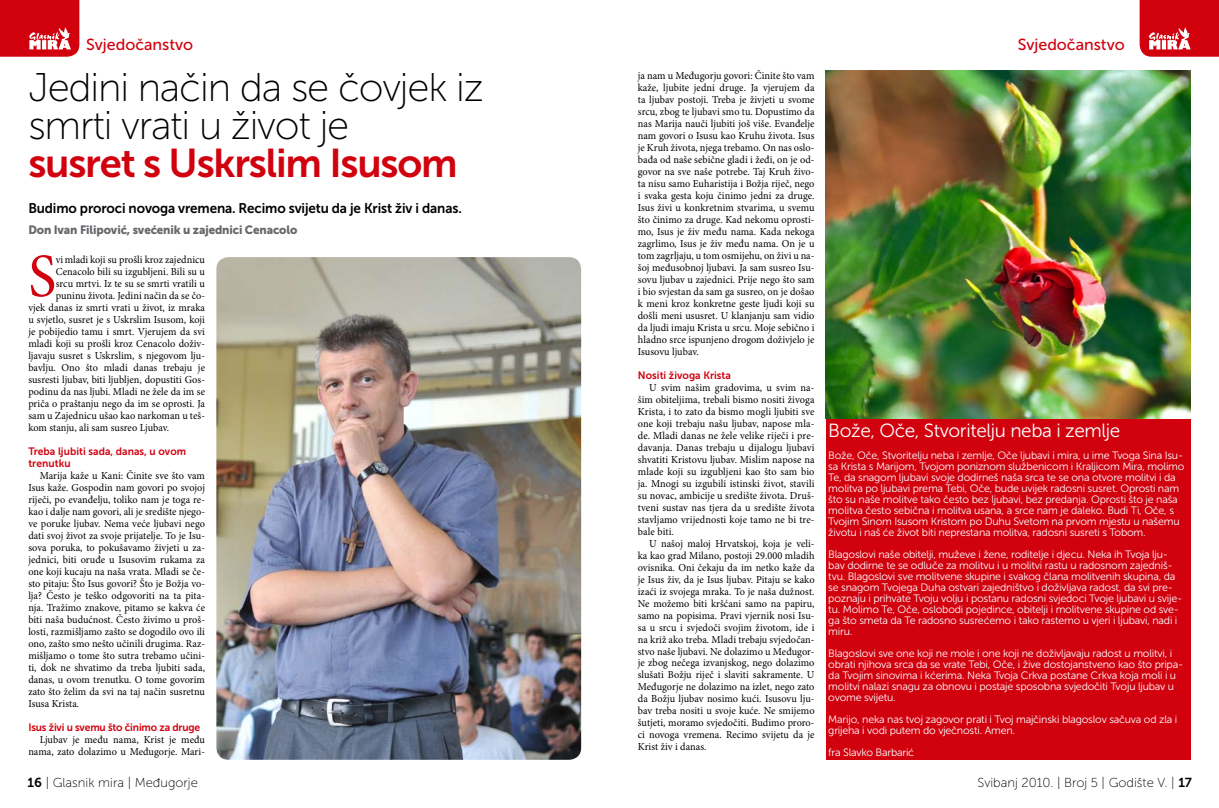
<style>
.page{position:relative;width:1219px;height:808px;background:#fff}
.page>*{position:absolute;margin:0;border:0;box-sizing:border-box;transform-origin:0 0}
.t1{font:61.5px "Minion Pro";color:#d1010e;scale:.96 1}
.t2{font:40px/38px "Museo Sans 100";letter-spacing:-.03em;color:#000}
.t3{font:40px "Museo Sans 700";letter-spacing:-.03em;color:#d1010e}
.t4{font:19px "Museo Sans 300";letter-spacing:-.02em;color:#fff}
.t5{font:16px "Museo Sans 500";color:#d1010e}
.t6{font:14px "Museo Sans 700";letter-spacing:-.01em;color:#000;scale:.96 1}
.t7{font:13px "Museo Sans 100";color:#000}
.t8{font:12px "Museo Sans 900";letter-spacing:-.01em;color:#68676c;scale:.96 1}
.t9{font:10.7px/12px "Minion Pro";letter-spacing:.005em;color:#000;text-align:justify;scale:.96 1}
.t10{font:10.7px/11px "Museo Sans 300";letter-spacing:-.02em;color:#fff}
.t11{font:10.7px/12px "Museo Sans 700";letter-spacing:.005em;color:#d1010e;scale:.96 1}
.t12{font:10.7px "Museo Sans 700";letter-spacing:-.015em;color:#d1010e;scale:.96 1}
.s1{font-family:"Museo Sans 700"}
</style>
<div class="page">
<div style="left:826px;top:418px;width:365px;height:342px;background:#d1010e"></div>
<img style="left:826px;top:71px;width:365px;height:347px">
<img style="left:216px;top:257px;width:365px;height:503px">
<svg style="left:0;top:0;width:79px;height:57px;background:#d51c28"></svg>
<svg style="left:1140px;top:0;width:79px;height:57px;background:#d51c28"></svg>
<h3 class="t5" style="left:86px;top:35px;width:108px">Svjedočanstvo</h3>
<h3 class="t5" style="left:1018px;top:35px;width:108px">Svjedočanstvo</h3>
<h2 class="t2" style="left:28px;top:69px;width:457px">Jedini način da se čovjek iz smrti vrati u život je</h2>
<h2 class="t3" style="left:28px;top:141px;width:431px">susret s Uskrslim Isusom</h2>
<h3 class="t6" style="left:28px;top:201px;width:453px">Budimo proroci novoga vremena. Recimo svijetu da je Krist živ i danas.</h3>
<p class="t8" style="left:28px;top:223px;width:282px">Don Ivan Filipović, svećenik u zajednici Cenacolo</p>
<h1 class="t1" style="left:28px;top:235px;width:31px">S</h1>
<p class="t9" style="left:56px;top:254px;width:157px">vi mladi koji su prošli kroz zajednicu</p>
<p class="t9" style="left:56px;top:266px;width:157px">Cenacolo bili su izgubljeni. Bili su u</p>
<p class="t9" style="left:56px;top:278px;width:157px">srcu mrtvi. Iz te su se smrti vratili u</p>
<p class="t9" style="left:56px;top:290px;width:157px">puninu života. Jedini način da se čo-</p>
<p class="t9" style="left:28px;top:302px;width:186px">vjek danas iz smrti vrati u život, iz mraka</p>
<p class="t9" style="left:28px;top:314px;width:186px">u svjetlo, susret je s Uskrslim Isusom, koji</p>
<p class="t9" style="left:28px;top:325px;width:186px">je pobijedio tamu i smrt. Vjerujem da svi</p>
<p class="t9" style="left:28px;top:337px;width:186px">mladi koji su prošli kroz Cenacolo doživ-</p>
<p class="t9" style="left:28px;top:349px;width:186px">ljavaju susret s Uskrslim, s njegovom lju-</p>
<p class="t9" style="left:28px;top:361px;width:186px">bavlju. Ono što mladi danas trebaju je</p>
<p class="t9" style="left:28px;top:373px;width:186px">susresti ljubav, biti ljubljen, dopustiti Gos-</p>
<p class="t9" style="left:28px;top:385px;width:186px">podinu da nas ljubi. Mladi ne žele da im se</p>
<p class="t9" style="left:28px;top:397px;width:186px">priča o praštanju nego da im se oprosti. Ja</p>
<p class="t9" style="left:28px;top:409px;width:186px">sam u Zajednicu ušao kao narkoman u teš-</p>
<p class="t9" style="left:28px;top:421px;width:148px">kom stanju, ali sam susreo Ljubav.</p>
<p class="t11" style="left:28px;top:445px;width:166px">Treba ljubiti sada, danas, u ovom trenutku</p>
<p class="t9" style="left:28px;top:469px;width:186px;text-indent:11px">Marija kaže u Kani: Činite sve što vam Isus kaže. Gospodin nam govori po svojoj riječi, po evanđelju, toliko nam je toga re&shy;kao i dalje nam govori, ali je središte njego&shy;ve poruke ljubav. Nema veće ljubavi nego dati svoj život za svoje prijatelje. To je Isu&shy;sova poruka, to pokušavamo živjeti u za&shy;jednici, biti oruđe u Isusovim rukama za one koji kucaju na naša vrata. Mladi se če&shy;sto pitaju: Što Isus govori? Što je Božja vo&shy;lja? Često je teško odgovoriti na ta pita&shy;nja. Tražimo znakove, pitamo se kakva će biti naša budućnost. Često živimo u proš&shy;losti, razmišljamo zašto se dogodilo ovo ili ono, zašto smo nešto učinili drugima. Raz&shy;mišljamo o tome što sutra trebamo učini&shy;ti, dok ne shvatimo da treba ljubiti sada, danas, u ovom trenutku. O tome govorim zato što želim da svi na taj način susretnu Isusa Krista.</p>
<p class="t12" style="left:28px;top:721px;width:181px">Isus živi u svemu što činimo za druge</p>
<p class="t9" style="left:28px;top:733px;width:186px;text-align:right">Ljubav je među nama, Krist je među nama, zato dolazimo u Međugorje. Mari-</p>
<p class="t9" style="left:638px;top:69px;width:186px">ja nam u Međugorju govori: Činite što vam kaže, ljubite jedni druge. Ja vjerujem da ta ljubav postoji. Treba je živjeti u svome srcu, zbog te ljubavi smo tu. Dopustimo da nas Marija nauči ljubiti još više. Evanđelje nam govori o Isusu kao Kruhu života. Isus je Kruh života, njega trebamo. On nas oslo&shy;bađa od naše sebične gladi i žeđi, on je od&shy;govor na sve naše potrebe. Taj Kruh živo&shy;ta nisu samo Euharistija i Božja riječ, nego i svaka gesta koju činimo jedni za druge.<br>Isus živi u konkretnim stvarima, u svemu što činimo za druge. Kad nekomu oprosti&shy;mo, Isus je živ među nama. Kada nekoga zagrlimo, Isus je živ među nama. On je u tom zagrljaju, u tom osmijehu, on živi u na&shy;šoj međusobnoj ljubavi. Ja sam susreo Isu&shy;sovu ljubav u zajednici. Prije nego što sam i bio svjestan da sam ga susreo, on je došao k meni kroz konkretne geste ljudi koji su došli meni ususret. U klanjanju sam vidio da ljudi imaju Krista u srcu. Moje sebično i hladno srce ispunjeno drogom doživjelo je Isusovu ljubav.</p>
<p class="t11" style="left:638px;top:369px;width:99px">Nositi živoga Krista</p>
<p class="t9" style="left:638px;top:381px;width:186px;text-indent:11px">U svim našim gradovima, u svim na&shy;šim obiteljima, trebali bismo nositi živoga Krista, i to zato da bismo mogli ljubiti sve one koji trebaju našu ljubav, napose mla&shy;de. Mladi danas ne žele velike riječi i pre&shy;davanja. Danas trebaju u dijalogu ljubavi shvatiti Kristovu ljubav. Mislim napose na mlade koji su izgubljeni kao što sam bio ja. Mnogi su izgubili istinski život, stavili su novac, ambicije u središte života. Druš&shy;tveni sustav nas tjera da u središte života stavljamo vrijednosti koje tamo ne bi tre&shy;bale biti.</p>
<p class="t9" style="left:638px;top:537px;width:186px;text-indent:11px">U našoj maloj Hrvatskoj, koja je veli&shy;ka kao grad Milano, postoji 29.000 mladih ovisnika. Oni čekaju da im netko kaže da je Isus živ, da je Isus ljubav. Pitaju se kako izaći iz svojega mraka. To je naša dužnost.<br>Ne možemo biti kršćani samo na papiru, samo na popisima. Pravi vjernik nosi Isu&shy;sa u srcu i svjedoči svojim životom, ide i na križ ako treba. Mladi trebaju svjedočan&shy;stvo naše ljubavi. Ne dolazimo u Međugor&shy;je zbog nečega izvanjskog, nego dolazimo slušati Božju riječ i slaviti sakramente. U Međugorje ne dolazimo na izlet, nego zato da Božju ljubav nosimo kući. Isusovu lju&shy;bav treba nositi u svoje kuće. Ne smijemo šutjeti, moramo svjedočiti. Budimo proro&shy;ci novoga vremena. Recimo svijetu da je Krist živ i danas.</p>
<h3 class="t4" style="left:828px;top:420px;width:294px">Bože, Oče, Stvoritelju neba i zemlje</h3>
<p class="t10" style="left:828px;top:449px;width:358px">Bože, Oče, Stvoritelju neba i zemlje, Oče ljubavi i mira, u ime Tvoga Sina Isu&shy;sa Krista s Marijom, Tvojom poniznom službenicom i Kraljicom Mira, molimo Te, da snagom ljubavi svoje dodirneš naša srca te se ona otvore molitvi i da molitva po ljubavi prema Tebi, Oče, bude uvijek radosni susret. Oprosti nam što su naše molitve tako često bez ljubavi, bez predanja. Oprosti što je naša molitva često sebična i molitva usana, a srce nam je daleko. Budi Ti, Oče, s Tvojim Sinom Isusom Kristom po Duhu Svetom na prvom mjestu u našemu životu i naš će život biti neprestana molitva, radosni susreti s Tobom.</p>
<p class="t10" style="left:828px;top:548px;width:356px">Blagoslovi naše obitelji, muževe i žene, roditelje i djecu. Neka ih Tvoja lju&shy;bav dodirne te se odluče za molitvu i u molitvi rastu u radosnom zajedniš&shy;tvu. Blagoslovi sve molitvene skupine i svakog člana molitvenih skupina, da se snagom Tvojega Duha ostvari zajedništvo i doživljava radost, da svi pre&shy;poznaju i prihvate Tvoju volju i postanu radosni svjedoci Tvoje ljubavi u svije&shy;tu. Molimo Te, Oče, oslobodi pojedince, obitelji i molitvene skupine od sve&shy;ga što smeta da Te radosno susrećemo i tako rastemo u vjeri i ljubavi, nadi i miru.</p>
<p class="t10" style="left:828px;top:647px;width:356px">Blagoslovi sve one koji ne mole i one koji ne doživljavaju radost u molitvi, i obrati njihova srca da se vrate Tebi, Oče, i žive dostojanstveno kao što pripa&shy;da Tvojim sinovima i kćerima. Neka Tvoja Crkva postane Crkva koja moli i u molitvi nalazi snagu za obnovu i postaje sposobna svjedočiti Tvoju ljubav u ovome svijetu.</p>
<p class="t10" style="left:828px;top:713px;width:350px">Marijo, neka nas tvoj zagovor prati i Tvoj majčinski blagoslov sačuva od zla i grijeha i vodi putem do vječnosti. Amen.</p>
<p class="t10" style="left:828px;top:746px;width:87px">fra Slavko Barbarić</p>
<p class="t7" style="left:28px;top:775px;width:172px"><span class="s1">16</span> | Glasnik mira | Međugorje</p>
<p class="t7" style="left:978px;top:775px;width:216px">Svibanj 2010. | Broj 5 | Godište V. | <span class="s1">17</span></p>
</div>
